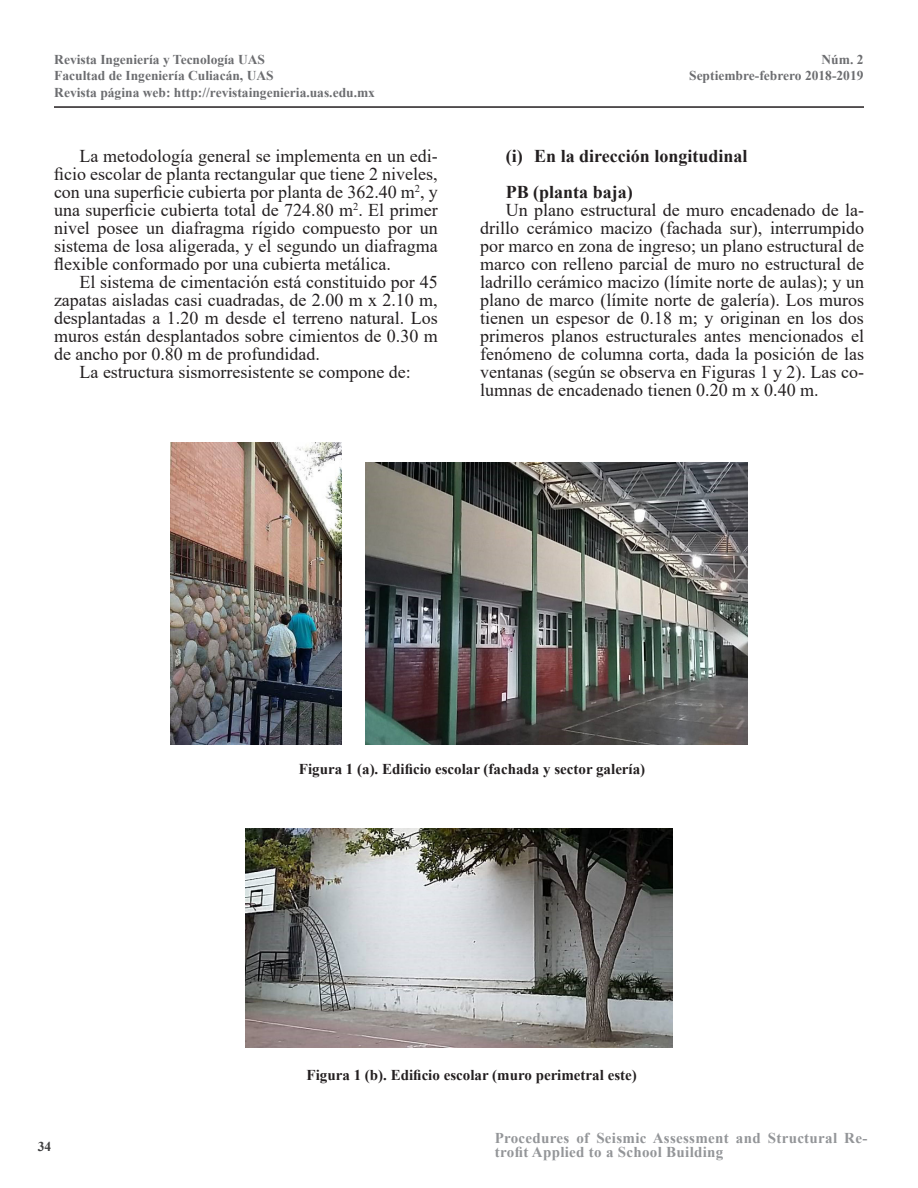
<style>
.page{position:relative;width:918px;height:1188px;background:#fff}
.page>*{position:absolute;margin:0;border:0;box-sizing:border-box;transform-origin:0 0}
.Texto_Rit_uas1{font:18px/18px "Times New Roman";color:#231f20;text-align:justify}
.subtemas_RITUAS{font:700 18px "Times New Roman";color:#231f20}
.Tablas{font:700 15px "Times New Roman";color:#231f20}
.t1{font:700 15px/13.5px "Times New Roman";letter-spacing:.02em;color:#939598}
.t2{font:700 13.5px/16.2px "Times New Roman";color:#6c6d70}
.t3{font:700 13.5px "Times New Roman";color:#3e3e3f}
</style>
<div class="page">
<hr style="left:54px;top:106px;width:810px;height:2px;background:#231f20">
<img style="left:365px;top:462px;width:382px;height:283px">
<img style="left:170px;top:442px;width:171px;height:303px">
<img style="left:245px;top:828px;width:428px;height:220px">
<p class="t2" style="left:54px;top:51px;width:322px">Revista Ingeniería y Tecnología UAS<br>Facultad de Ingeniería Culiacán, UAS<br>Revista página web: http://revistaingenieria.uas.edu.mx</p>
<p class="t2" style="left:689px;top:51px;width:176px;text-align:right">Núm. 2<br>Septiembre-febrero 2018-2019</p>
<p class="Texto_Rit_uas1" style="left:54px;top:146px;width:385px;text-indent:26px">La metodología general se implementa en un edi&shy;ficio escolar de planta rectangular que tiene 2 niveles, con una superficie cubierta por planta de 362.40 m<sup>2</sup>, y una superficie cubierta total de 724.80 m<sup>2</sup>. El primer nivel posee un diafragma rígido compuesto por un sistema de losa aligerada, y el segundo un diafragma flexible conformado por una cubierta metálica.</p>
<p class="Texto_Rit_uas1" style="left:54px;top:272px;width:385px;text-indent:26px">El sistema de cimentación está constituido por 45 zapatas aisladas casi cuadradas, de 2.00 m x 2.10 m, desplantadas a 1.20 m desde el terreno natural. Los muros están desplantados sobre cimientos de 0.30 m de ancho por 0.80 m de profundidad.</p>
<p class="Texto_Rit_uas1" style="left:80px;top:362px;width:333px">La estructura sismorresistente se compone de:</p>
<p class="subtemas_RITUAS" style="left:506px;top:143px;width:243px">(i) En la dirección longitudinal</p>
<p class="subtemas_RITUAS" style="left:506px;top:179px;width:129px">PB (planta baja)</p>
<p class="Texto_Rit_uas1" style="left:480px;top:200px;width:385px;text-indent:26px">Un plano estructural de muro encadenado de la&shy;drillo cerámico macizo (fachada sur), interrumpido por marco en zona de ingreso; un plano estructural de marco con relleno parcial de muro no estructural de ladrillo cerámico macizo (límite norte de aulas); y un plano de marco (límite norte de galería). Los muros tienen un espesor de 0.18 m; y originan en los dos primeros planos estructurales antes mencionados el fenómeno de columna corta, dada la posición de las ventanas (según se observa en Figuras 1 y 2). Las co&shy;lumnas de encadenado tienen 0.20 m x 0.40 m.</p>
<p class="Tablas" style="left:299px;top:758px;width:348px">Figura 1 (a). Edificio escolar (fachada y sector galería)</p>
<p class="Tablas" style="left:307px;top:1064px;width:332px">Figura 1 (b). Edificio escolar (muro perimetral este)</p>
<p class="t3" style="left:38px;top:1137px;width:15px">34</p>
<p class="t1" style="left:495px;top:1131px;width:374px">Procedures of Seismic Assessment and Structural Re&shy;trofit Applied to a School Building</p>
</div>
